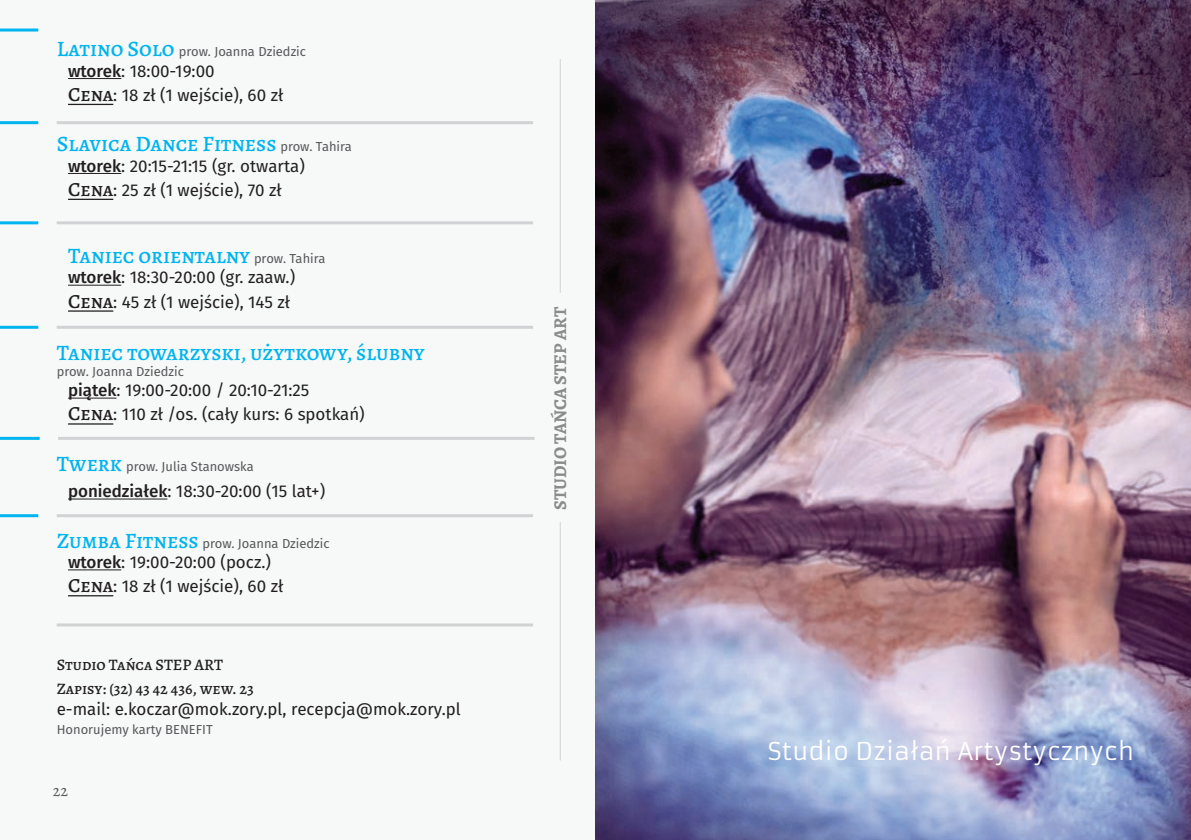
<style>
.page{position:relative;width:1191px;height:840px;background:#fff}
.page>*{position:absolute;margin:0;border:0;box-sizing:border-box;transform-origin:0 0}
.t1{font:24px "Armata";letter-spacing:.01em;color:#fff}
.t2{font:500 22px "Alegreya SC";color:#00b4ef}
.t3{font:700 18px "Alegreya";color:#8a8b8c}
.t4{font:17px/24px "Fira Sans";color:#231f20}
.t5{font:500 16px/24px "Alegreya SC";color:#231f20}
.t6{font:16px "Alegreya";color:#57585a}
.t7{font:13px "Fira Sans";color:#57585a}
.s1{font-family:"Alegreya SC";font-weight:500;font-size:22px;color:#00b4ef}
.s2{font-weight:500}
.s3{font-family:"Alegreya SC";font-weight:500;font-size:20px}
.s4{font-family:"Fira Sans";font-weight:400;font-size:13px;color:#57585a}
</style>
<div class="page">
<div style="left:0;top:0;width:595px;height:839px;background:#f6f9f8"></div>
<img style="left:595px;top:0;width:596px;height:839px">
<hr style="left:0;top:28px;width:38px;height:3px;background:#00b4ef">
<hr style="left:0;top:121px;width:38px;height:3px;background:#00b4ef">
<hr style="left:57px;top:121px;width:476px;height:3px;background:#d1d2d4">
<hr style="left:0;top:325px;width:38px;height:3px;background:#00b4ef">
<hr style="left:0;top:221px;width:38px;height:3px;background:#00b4ef">
<hr style="left:57px;top:325px;width:476px;height:3px;background:#d1d2d4">
<hr style="left:57px;top:221px;width:476px;height:3px;background:#d1d2d4">
<hr style="left:0;top:436px;width:40px;height:3px;background:#00b4ef">
<hr style="left:58px;top:436px;width:476px;height:3px;background:#d1d2d4">
<hr style="left:0;top:514px;width:38px;height:3px;background:#00b4ef">
<hr style="left:57px;top:514px;width:476px;height:3px;background:#d1d2d4">
<hr style="left:57px;top:623px;width:476px;height:3px;background:#d1d2d4">
<hr style="left:560px;top:59px;width:1px;height:234px;background:#d1d2d4">
<hr style="left:560px;top:522px;width:1px;height:238px;background:#d1d2d4">
<hr style="left:68px;top:78px;width:53px;height:1px;background:#231f20">
<hr style="left:68px;top:104px;width:45px;height:1px;background:#231f20">
<hr style="left:68px;top:173px;width:53px;height:1px;background:#231f20">
<hr style="left:68px;top:198px;width:45px;height:2px;background:#231f20">
<hr style="left:68px;top:284px;width:53px;height:1px;background:#231f20">
<hr style="left:68px;top:310px;width:45px;height:1px;background:#231f20">
<hr style="left:68px;top:397px;width:48px;height:1px;background:#231f20">
<hr style="left:68px;top:423px;width:45px;height:1px;background:#231f20">
<hr style="left:68px;top:498px;width:99px;height:1px;background:#231f20">
<hr style="left:68px;top:569px;width:53px;height:1px;background:#231f20">
<hr style="left:68px;top:594px;width:45px;height:2px;background:#231f20">
<p class="t7" style="left:57px;top:42px;width:251px"><span class="s1">Latino Solo</span> prow. Joanna Dziedzic</p>
<p class="t4" style="left:68px;top:58px;width:217px"><span class="s2">wtorek</span>: 18:00-19:00<br><span class="s3">Cena</span>: 18 zł (1 wejście), 60 zł</p>
<p class="t2" style="left:57px;top:128px;width:297px">Slavica Dance Fitness <span class="s4">prow. Tahira</span></p>
<p class="t4" style="left:68px;top:153px;width:238px"><span class="s2">wtorek</span>: 20:15-21:15 (gr. otwarta)<br><span class="s3">Cena</span>: 25 zł (1 wejście), 70 zł</p>
<p class="t2" style="left:68px;top:240px;width:259px">Taniec orientalny <span class="s4">prow. Tahira</span></p>
<p class="t4" style="left:68px;top:265px;width:229px"><span class="s2">wtorek</span>: 18:30-20:00 (gr. zaaw.)<br><span class="s3">Cena</span>: 45 zł (1 wejście), 145 zł</p>
<p class="t2" style="left:57px;top:337px;width:370px">Taniec towarzyski, użytkowy, ślubny</p>
<p class="t7" style="left:57px;top:361px;width:129px">prow. Joanna Dziedzic</p>
<p class="t4" style="left:68px;top:378px;width:298px"><span class="s2">piątek</span>: 19:00-20:00 / 20:10-21:25<br><span class="s3">Cena</span>: 110 zł /os. (cały kurs: 6 spotkań)</p>
<p class="t7" style="left:57px;top:456px;width:199px"><span class="s1">Twerk</span> prow. Julia Stanowska</p>
<p class="t4" style="left:68px;top:478px;width:259px"><span class="s2">poniedziałek</span>: 18:30-20:00 (15 lat+)</p>
<p class="t7" style="left:57px;top:533px;width:274px"><span class="s1">Zumba Fitness</span> prow. Joanna Dziedzic</p>
<p class="t4" style="left:68px;top:549px;width:217px"><span class="s2">wtorek</span>: 19:00-20:00 (pocz.)<br><span class="s3">Cena</span>: 18 zł (1 wejście), 60 zł</p>
<p class="t5" style="left:57px;top:652px;width:199px">Studio Tańca STEP ART<br>Zapisy: (32) 43 42 436, wew. 23</p>
<p class="t4" style="left:57px;top:696px;width:405px">e-mail: e.koczar@mok.zory.pl, recepcja@mok.zory.pl</p>
<p class="t7" style="left:57px;top:719px;width:158px">Honorujemy karty BENEFIT</p>
<p class="t6" style="left:53px;top:780px;width:17px">22</p>
<p class="t3" style="left:548px;top:510px;width:204px;rotate:-90deg">STUDIO TAŃCA STEP ART</p>
<h1 class="t1" style="left:768px;top:736px;width:368px">Studio Działań Artystycznych</h1>
</div>
